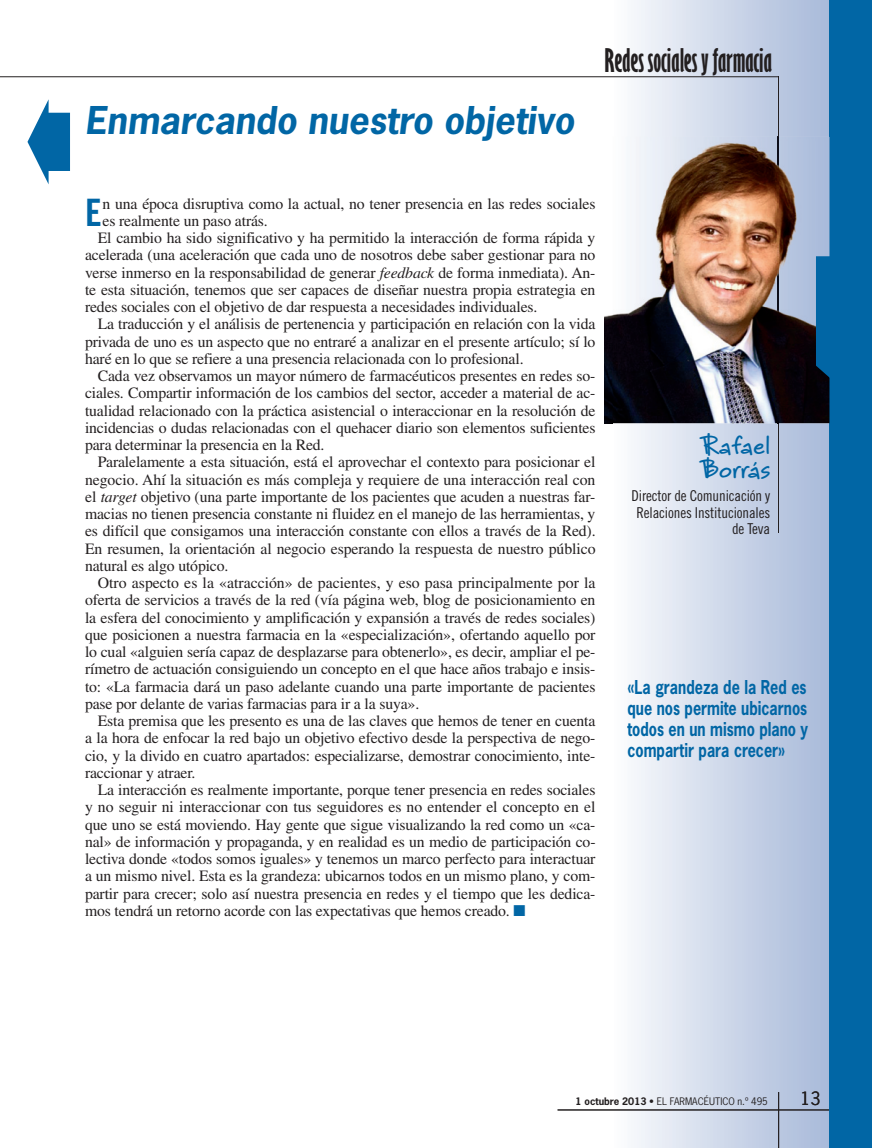
<style>
.page{position:relative;width:872px;height:1148px;background:#fff}
.page>*{position:absolute;margin:0;border:0;box-sizing:border-box;transform-origin:0 0}
.t1{font:37.8px "Trade Gothic LT Std Bd Cn 20";color:#0166a5}
.t2{font:italic 700 36px "News Gothic Std";color:#0166a5}
.t3{font:30px "Gill Sans Std Bold Extra Cond";color:#231f20}
.t4{font:700 27px/24px "Bruno JB Std";color:#0166a5}
.t5{font:700 18px/21px "News Gothic Std";color:#0166a5;text-align:justify;scale:.8 1}
.t6{font:17.25px "News Gothic Std";color:#231f20}
.t7{font:15.75px "Times LT Std";letter-spacing:-.01em;color:#231f20}
.t8{font:15px/16.5px "Trade Gothic LT Std Cn 18";letter-spacing:-.01em;color:#231f20;text-align:right}
.t9{font:9.75px "News Gothic Std";color:#231f20}
.s1{font-style:italic}
.s2{color:#0166a5}
.s3{font-weight:700}
</style>
<div class="page">
<svg style="left:612px;top:0;width:217px;height:1148px"></svg>
<hr style="left:0;top:77px;width:778px;height:1px;background:#231f20">
<hr style="left:778px;top:76px;width:1px;height:457px;background:#231f20">
<hr style="left:557px;top:1110px;width:315px;height:1px;background:#231f20">
<hr style="left:778px;top:1092px;width:1px;height:56px;background:#231f20">
<svg style="left:27px;top:99px;width:43px;height:85px"></svg>
<div style="left:829px;top:0;width:43px;height:1148px;background:#0166a5"></div>
<img style="left:604px;top:137px;width:225px;height:286px">
<img style="left:778px;top:137px;width:1px;height:286px">
<svg style="left:816px;top:256px;width:14px;height:125px;background:#015e99"></svg>
<h2 class="t2" style="left:85px;top:104px;width:491px">Enmarcando nuestro objetivo</h2>
<h3 class="t3" style="left:604px;top:50px;width:169px">Redes sociales y farmacia</h3>
<h1 class="t1" style="left:85px;top:199px;width:18px">E</h1>
<p class="t7" style="left:103px;top:197px;width:494px">n una época disruptiva como la actual, no tener presencia en las redes sociales</p>
<p class="t7" style="left:103px;top:215px;width:167px">es realmente un paso atrás.</p>
<p class="t7" style="left:98px;top:232px;width:499px">El cambio ha sido significativo y ha permitido la interacción de forma rápida y</p>
<p class="t7" style="left:85px;top:249px;width:512px">acelerada (una aceleración que cada uno de nosotros debe saber gestionar para no</p>
<p class="t7" style="left:85px;top:266px;width:512px">verse inmerso en la responsabilidad de generar <span class="s1">feedback</span> de forma inmediata). An-</p>
<p class="t7" style="left:85px;top:284px;width:512px">te esta situación, tenemos que ser capaces de diseñar nuestra propia estrategia en</p>
<p class="t7" style="left:85px;top:301px;width:454px">redes sociales con el objetivo de dar respuesta a necesidades individuales.</p>
<p class="t7" style="left:98px;top:318px;width:499px">La traducción y el análisis de pertenencia y participación en relación con la vida</p>
<p class="t7" style="left:85px;top:335px;width:512px">privada de uno es un aspecto que no entraré a analizar en el presente artículo; sí lo</p>
<p class="t7" style="left:85px;top:353px;width:440px">haré en lo que se refiere a una presencia relacionada con lo profesional.</p>
<p class="t7" style="left:98px;top:370px;width:499px">Cada vez observamos un mayor número de farmacéuticos presentes en redes so-</p>
<p class="t7" style="left:85px;top:387px;width:512px">ciales. Compartir información de los cambios del sector, acceder a material de ac-</p>
<p class="t7" style="left:85px;top:404px;width:512px">tualidad relacionado con la práctica asistencial o interaccionar en la resolución de</p>
<p class="t7" style="left:85px;top:422px;width:512px">incidencias o dudas relacionadas con el quehacer diario son elementos suficientes</p>
<p class="t7" style="left:85px;top:439px;width:241px">para determinar la presencia en la Red.</p>
<p class="t7" style="left:98px;top:456px;width:499px">Paralelamente a esta situación, está el aprovechar el contexto para posicionar el</p>
<p class="t7" style="left:85px;top:473px;width:512px">negocio. Ahí la situación es más compleja y requiere de una interacción real con</p>
<p class="t7" style="left:85px;top:491px;width:512px">el <span class="s1">target</span> objetivo (una parte importante de los pacientes que acuden a nuestras far-</p>
<p class="t7" style="left:85px;top:508px;width:512px">macias no tienen presencia constante ni fluidez en el manejo de las herramientas, y</p>
<p class="t7" style="left:85px;top:525px;width:512px">es difícil que consigamos una interacción constante con ellos a través de la Red).</p>
<p class="t7" style="left:85px;top:542px;width:512px">En resumen, la orientación al negocio esperando la respuesta de nuestro público</p>
<p class="t7" style="left:85px;top:560px;width:145px">natural es algo utópico.</p>
<p class="t7" style="left:98px;top:577px;width:499px">Otro aspecto es la «atracción» de pacientes, y eso pasa principalmente por la</p>
<p class="t7" style="left:85px;top:594px;width:512px">oferta de servicios a través de la red (vía página web, blog de posicionamiento en</p>
<p class="t7" style="left:85px;top:611px;width:512px">la esfera del conocimiento y amplificación y expansión a través de redes sociales)</p>
<p class="t7" style="left:85px;top:629px;width:512px">que posicionen a nuestra farmacia en la «especialización», ofertando aquello por</p>
<p class="t7" style="left:85px;top:646px;width:512px">lo cual «alguien sería capaz de desplazarse para obtenerlo», es decir, ampliar el pe-</p>
<p class="t7" style="left:85px;top:663px;width:512px">rímetro de actuación consiguiendo un concepto en el que hace años trabajo e insis-</p>
<p class="t7" style="left:85px;top:680px;width:512px">to: «La farmacia dará un paso adelante cuando una parte importante de pacientes</p>
<p class="t7" style="left:85px;top:698px;width:336px">pase por delante de varias farmacias para ir a la suya».</p>
<p class="t7" style="left:98px;top:715px;width:499px">Esta premisa que les presento es una de las claves que hemos de tener en cuenta</p>
<p class="t7" style="left:85px;top:732px;width:512px">a la hora de enfocar la red bajo un objetivo efectivo desde la perspectiva de nego-</p>
<p class="t7" style="left:85px;top:749px;width:512px">cio, y la divido en cuatro apartados: especializarse, demostrar conocimiento, inte-</p>
<p class="t7" style="left:85px;top:767px;width:112px">raccionar y atraer.</p>
<p class="t7" style="left:98px;top:784px;width:499px">La interacción es realmente importante, porque tener presencia en redes sociales</p>
<p class="t7" style="left:85px;top:801px;width:512px">y no seguir ni interaccionar con tus seguidores es no entender el concepto en el</p>
<p class="t7" style="left:85px;top:818px;width:512px">que uno se está moviendo. Hay gente que sigue visualizando la red como un «ca-</p>
<p class="t7" style="left:85px;top:836px;width:512px">nal» de información y propaganda, y en realidad es un medio de participación co-</p>
<p class="t7" style="left:85px;top:853px;width:512px">lectiva donde «todos somos iguales» y tenemos un marco perfecto para interactuar</p>
<p class="t7" style="left:85px;top:870px;width:512px">a un mismo nivel. Esta es la grandeza: ubicarnos todos en un mismo plano, y com-</p>
<p class="t7" style="left:85px;top:887px;width:512px">partir para crecer; solo así nuestra presencia en redes y el tiempo que les dedica-</p>
<p class="t7" style="left:85px;top:905px;width:442px">mos tendrá un retorno acorde con las expectativas que hemos creado. <span class="s2">■</span></p>
<h3 class="t4" style="left:700px;top:436px;width:72px">Rafael<br>Borrás</h3>
<p class="t8" style="left:631px;top:489px;width:140px">Director de Comunicación y<br>R elaciones Institucionales de Teva</p>
<p class="t5" style="left:627px;top:678px;width:227px">«La grandeza de la Red es que nos permite ubicarnos todos en un mismo plano y compartir para crecer»</p>
<p class="t9" style="left:575px;top:1097px;width:194px"><span class="s3">1 octubre 2013</span> • EL FARMACÉUTICO n.º 495</p>
<p class="t6" style="left:800px;top:1091px;width:21px">13</p>
</div>
